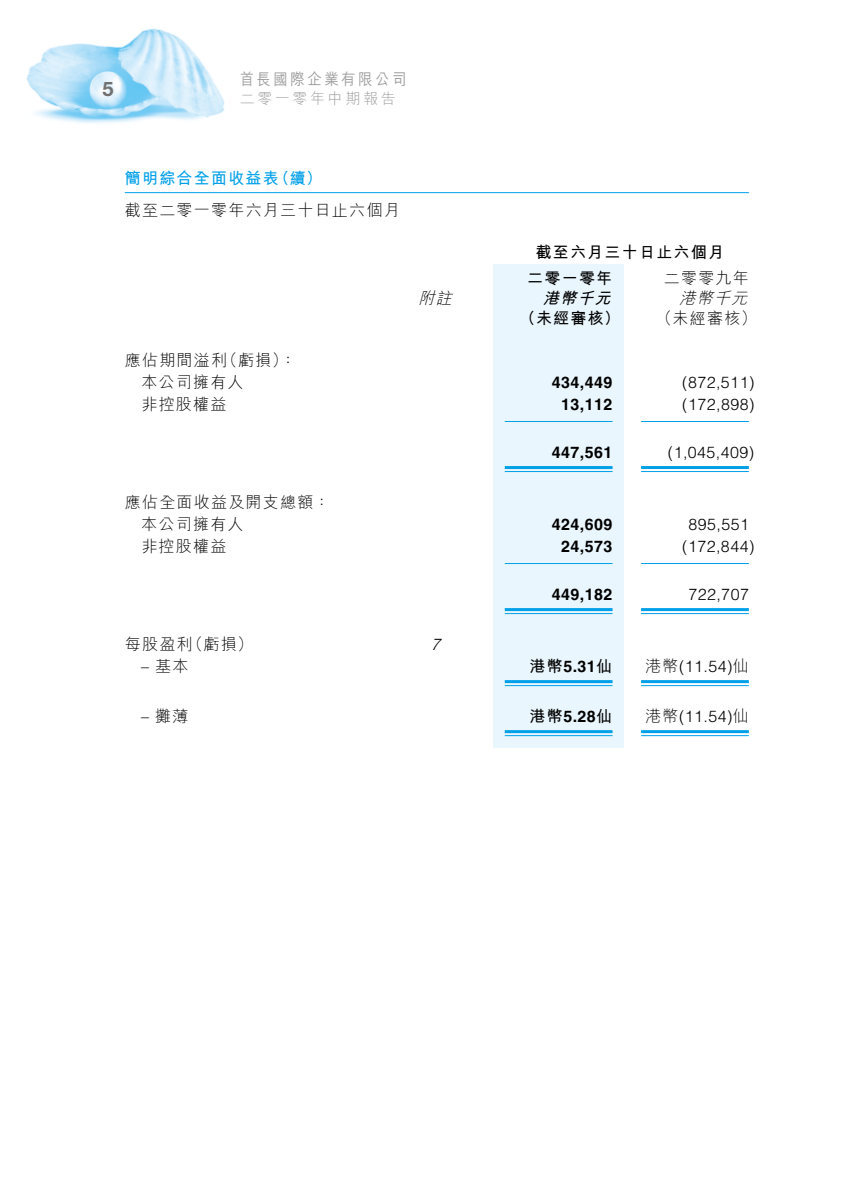
<style>
.page{position:relative;width:851px;height:1191px;background:#fff}
.page>*{position:absolute;margin:0;border:0;box-sizing:border-box;transform-origin:0 0}
.t1{font:700 20px "Helvetica Neue LT Std";color:#727172}
.t2{font:300 16px "M Hei HK";letter-spacing:.08em;color:#000}
.t3{font:300 16px "Helvetica LT Std";letter-spacing:.03em;color:#000}
.t4{font:700 16px "Helvetica LT Std";letter-spacing:.03em;color:#000}
.t5{font:700 16px "M Hei HK";letter-spacing:.08em;color:#000}
.t6{font:700 16px "M Hei HK";letter-spacing:.08em;color:#00a0e9}
.t7{font:500 16px "M Hei HK";letter-spacing:.175em;color:#9f9fa0;scale:.9 1}
.t8{font:italic 300 16px "M Hei HK";color:#000}
.t9{font:italic 700 16px "M Hei HK";color:#000}
.t10{font:italic 300 16px "Helvetica LT Std";color:#000}
.t11{font:300 15px "M Hei HK";letter-spacing:.175em;color:#9f9fa0}
.s1{font-family:"Helvetica LT Std"}
.s2{font-family:"M Hei HK"}
</style>
<div class="page">
<img style="left:27px;top:28px;width:198px;height:95px">
<hr style="left:125px;top:192px;width:623px;height:1px;background:#00a0e9">
<div style="left:493px;top:264px;width:131px;height:483px;background:#eaf6fd"></div>
<hr style="left:504px;top:421px;width:108px;height:1px;background:#00a0e9">
<hr style="left:641px;top:421px;width:107px;height:1px;background:#00a0e9">
<hr style="left:504px;top:466px;width:108px;height:3px;background:#00a0e9">
<hr style="left:504px;top:471px;width:108px;height:1px;background:#00a0e9">
<hr style="left:641px;top:466px;width:107px;height:3px;background:#00a0e9">
<hr style="left:641px;top:471px;width:107px;height:1px;background:#00a0e9">
<hr style="left:504px;top:563px;width:108px;height:1px;background:#00a0e9">
<hr style="left:641px;top:563px;width:107px;height:1px;background:#00a0e9">
<hr style="left:504px;top:608px;width:108px;height:3px;background:#00a0e9">
<hr style="left:504px;top:613px;width:108px;height:1px;background:#00a0e9">
<hr style="left:641px;top:608px;width:107px;height:3px;background:#00a0e9">
<hr style="left:641px;top:613px;width:107px;height:1px;background:#00a0e9">
<hr style="left:504px;top:680px;width:108px;height:3px;background:#00a0e9">
<hr style="left:504px;top:685px;width:108px;height:1px;background:#00a0e9">
<hr style="left:641px;top:680px;width:107px;height:3px;background:#00a0e9">
<hr style="left:641px;top:685px;width:107px;height:1px;background:#00a0e9">
<hr style="left:504px;top:730px;width:108px;height:3px;background:#00a0e9">
<hr style="left:504px;top:735px;width:108px;height:1px;background:#00a0e9">
<hr style="left:641px;top:730px;width:107px;height:3px;background:#00a0e9">
<hr style="left:641px;top:735px;width:107px;height:1px;background:#00a0e9">
<p class="t1" style="left:102px;top:76px;width:13px">5</p>
<p class="t7" style="left:240px;top:67px;width:187px">首長國際企業有限公司</p>
<p class="t11" style="left:240px;top:88px;width:158px">二零一零年中期報告</p>
<p class="t6" style="left:125px;top:167px;width:155px">簡明綜合全面收益表</p>
<p class="t2" style="left:125px;top:199px;width:276px">截至二零一零年六月三十日止六個月</p>
<p class="t6" style="left:273px;top:167px;width:50px">（續(</p>
<p class="t2" style="left:221px;top:349px;width:76px">（虧損：(</p>
<p class="t2" style="left:125px;top:349px;width:104px">應佔期間溢利</p>
<p class="t2" style="left:141px;top:371px;width:104px">本公司擁有人</p>
<p class="t2" style="left:141px;top:393px;width:86px">非控股權益</p>
<p class="t8" style="left:418px;top:287px;width:40px">附註</p>
<p class="t2" style="left:125px;top:491px;width:206px">應佔全面收益及開支總額：</p>
<p class="t2" style="left:141px;top:513px;width:104px">本公司擁有人</p>
<p class="t2" style="left:141px;top:535px;width:86px">非控股權益</p>
<p class="t2" style="left:187px;top:633px;width:68px">（虧損(</p>
<p class="t2" style="left:125px;top:633px;width:69px">每股盈利</p>
<p class="t2" style="left:141px;top:655px;width:49px"><span class="s1">–</span> 基本</p>
<p class="t2" style="left:141px;top:705px;width:49px"><span class="s1">–</span> 攤薄</p>
<p class="t10" style="left:430px;top:634px;width:16px">7</p>
<p class="t5" style="left:535px;top:241px;width:190px">截至六月三十日止六個月</p>
<p class="t2" style="left:663px;top:267px;width:86px">二零零九年</p>
<p class="t5" style="left:527px;top:267px;width:86px">二零一零年</p>
<p class="t9" style="left:542px;top:287px;width:75px">港幣千元</p>
<p class="t8" style="left:679px;top:287px;width:75px">港幣千元</p>
<p class="t5" style="left:519px;top:307px;width:102px">（未經審核）</p>
<p class="t2" style="left:656px;top:307px;width:102px">（未經審核(</p>
<p class="t4" style="left:551px;top:373px;width:62px">434,449</p>
<p class="t3" style="left:682px;top:372px;width:74px">)872,511(</p>
<p class="t4" style="left:561px;top:395px;width:53px">13,112</p>
<p class="t3" style="left:682px;top:394px;width:74px">)172,898(</p>
<p class="t4" style="left:551px;top:443px;width:62px">447,561</p>
<p class="t3" style="left:667px;top:442px;width:88px">)1,045,409(</p>
<p class="t4" style="left:551px;top:515px;width:62px">424,609</p>
<p class="t3" style="left:688px;top:514px;width:62px">895,551</p>
<p class="t4" style="left:561px;top:537px;width:53px">24,573</p>
<p class="t3" style="left:682px;top:536px;width:74px">)172,844(</p>
<p class="t4" style="left:551px;top:585px;width:62px">449,182</p>
<p class="t3" style="left:688px;top:584px;width:62px">722,707</p>
<p class="t4" style="left:529px;top:657px;width:84px"><span class="s2">港幣</span>5.31<span class="s2">仙</span></p>
<p class="t3" style="left:645px;top:656px;width:105px"><span class="s2">港幣</span>(11.54 <span class="s2">仙</span>)</p>
<p class="t4" style="left:529px;top:707px;width:84px"><span class="s2">港幣</span>5.28<span class="s2">仙</span></p>
<p class="t3" style="left:645px;top:706px;width:105px"><span class="s2">港幣</span>(11.54 <span class="s2">仙</span>)</p>
</div>
